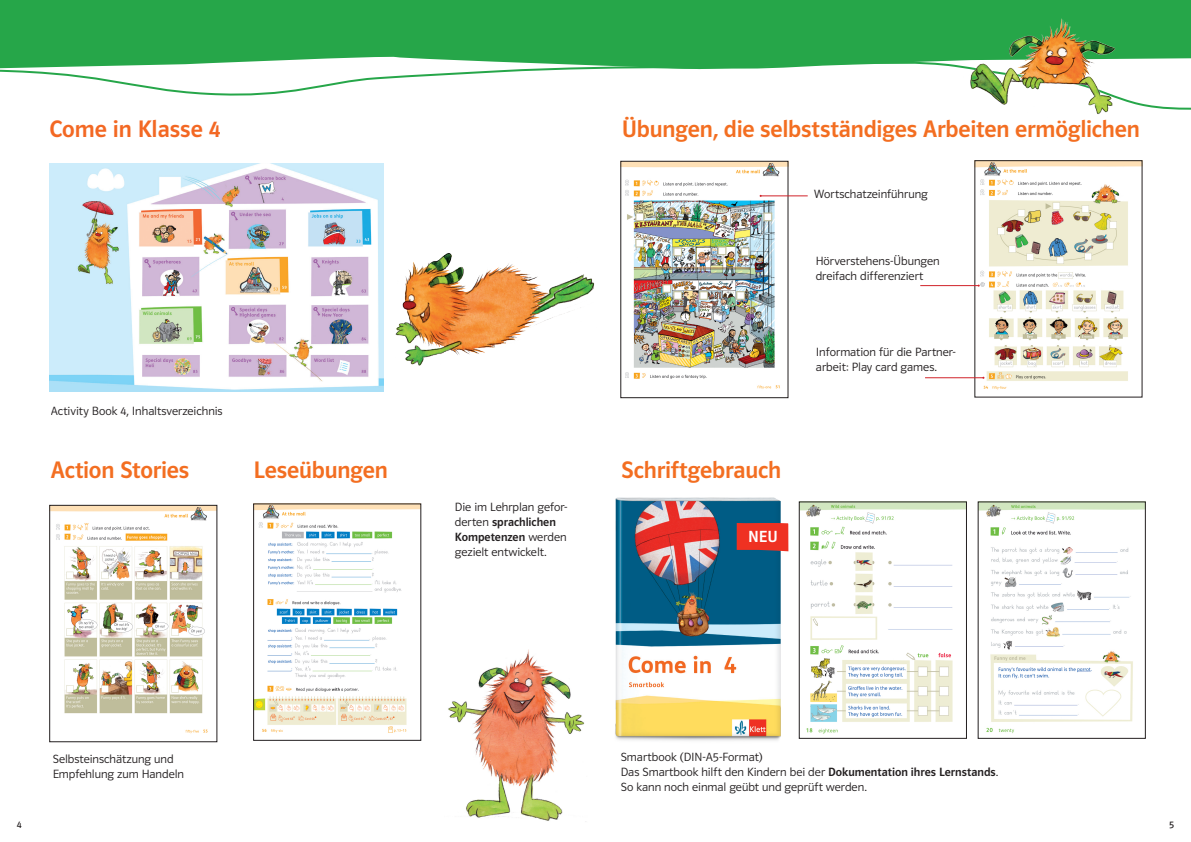
<style>
.page{position:relative;width:1191px;height:842px;background:#fff}
.page>*{position:absolute;margin:0;border:0;box-sizing:border-box;transform-origin:0 0}
.t1{font:24px "Polo ST11 K Krftg";letter-spacing:-.005em;color:#f36e21}
.t2{font:24px "Polo ST11 K Krftg";color:#f36823}
.t3{font:16.2px "Polo ST11 K Krftg";color:#fff}
.t4{font:12px/15px "Polo ST11 K Leicht";color:#231f20}
.t5{font:12px/15px "Polo ST11 K Krftg";color:#231f20}
.t6{font:10px "Polo ST11 K Buch";color:#231f20}
.s1{font-family:"Polo ST11 K Leicht"}
.s2{font-family:"Polo ST11 K Krftg"}
</style>
<div class="page">
<div style="left:0;top:0;width:1191px;height:61px;background:#26a649"></div>
<svg style="left:0;top:61px;width:1191px;height:49px"></svg>
<img style="left:964px;top:12px;width:161px;height:103px">
<img style="left:448px;top:649px;width:138px;height:173px">
<img style="left:52px;top:507px;width:163px;height:227px">
<div style="left:50px;top:505px;width:167px;height:237px;border:1px solid #231f20"></div>
<img style="left:255px;top:506px;width:164px;height:227px">
<img style="left:622px;top:163px;width:164px;height:226px">
<div style="left:620px;top:161px;width:168px;height:237px;border:1px solid #231f20"></div>
<img style="left:976px;top:163px;width:164px;height:227px">
<hr style="left:760px;top:196px;width:47px;height:1px;background:#d1232a">
<hr style="left:920px;top:285px;width:58px;height:1px;background:#d1232a">
<hr style="left:925px;top:377px;width:58px;height:1px;background:#d1232a">
<img style="left:50px;top:163px;width:333px;height:229px">
<img style="left:396px;top:253px;width:199px;height:112px">
<img style="left:801px;top:504px;width:163px;height:230px">
<img style="left:980px;top:504px;width:163px;height:229px">
<img style="left:615px;top:497px;width:173px;height:244px">
<svg style="left:736px;top:523px;width:52px;height:28px"></svg>
<h1 class="t2" style="left:50px;top:115px;width:172px">Come in Klasse 4</h1>
<p class="t4" style="left:51px;top:403px;width:173px">Activity Book 4, Inhaltsverzeichnis</p>
<h1 class="t1" style="left:51px;top:457px;width:140px">Action Stories</h1>
<h1 class="t1" style="left:253px;top:457px;width:136px">Leseübungen</h1>
<p class="t4" style="left:455px;top:500px;width:114px">Die im Lehrplan gefor-</p>
<p class="t5" style="left:455px;top:515px;width:113px"><span class="s1">derten</span> sprachlichen<br>Kompetenzen <span class="s1">werden</span></p>
<p class="t4" style="left:455px;top:545px;width:93px">gezielt entwickelt.</p>
<h1 class="t1" style="left:622px;top:115px;width:519px">Übungen, die selbstständiges Arbeiten ermöglichen</h1>
<p class="t4" style="left:814px;top:187px;width:115px">Wortschatzeinführung</p>
<p class="t4" style="left:815px;top:254px;width:126px">Hörverstehens-Übungen dreifach differenziert</p>
<h1 class="t1" style="left:621px;top:457px;width:161px">Schriftgebrauch</h1>
<h2 class="t3" style="left:748px;top:528px;width:31px">NEU</h2>
<p class="t4" style="left:816px;top:345px;width:141px">Information für die Partner&shy;arbeit: Play card games.</p>
<p class="t4" style="left:53px;top:751px;width:133px">Selbsteinschätzung und<br>Empfehlung zum Handeln</p>
<p class="t4" style="left:620px;top:750px;width:379px">Smartbook (DIN-A5-Format)<br>Das Smartbook hilft den Kindern bei der <span class="s2">Dokumentation ihres Lernstands</span>.<br>So kann noch einmal geübt und geprüft werden.</p>
<p class="t6" style="left:17px;top:819px;width:6px">4</p>
<p class="t6" style="left:1169px;top:819px;width:6px">5</p>
</div>
